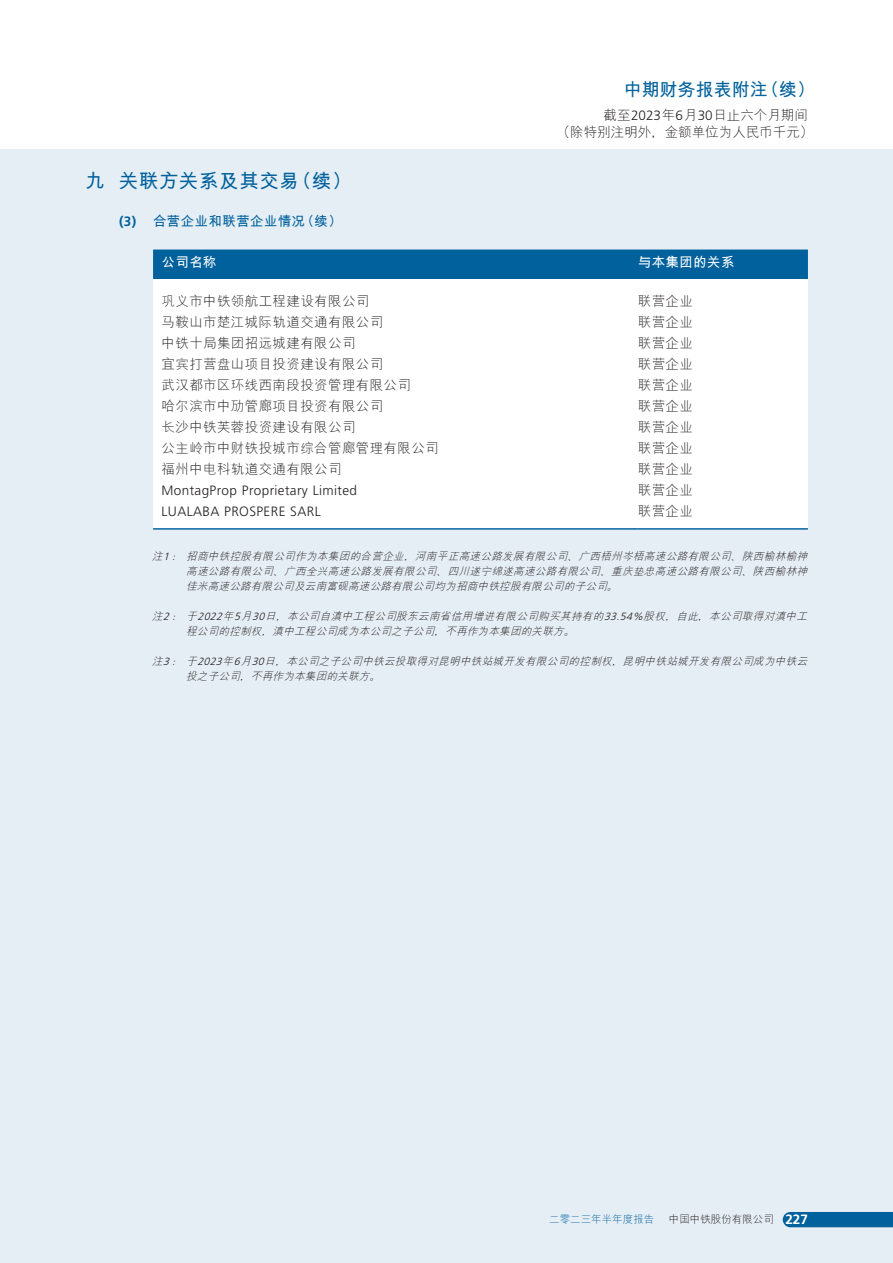
<style>
.page{position:relative;width:893px;height:1263px;background:#fff}
.page>*{position:absolute;margin:0;border:0;box-sizing:border-box;transform-origin:0 0}
.t1{font:700 19.5px "M Hei PRC";letter-spacing:.03em;color:#00619c}
.t2{font:700 18px "M Hei PRC";color:#00619c}
.t3{font:300 13.5px "M Hei PRC";letter-spacing:.03em;color:#231f20}
.t4{font:300 13.5px "Frutiger LT Std";letter-spacing:.03em;color:#231f20}
.t5{font:300 13.5px/16.2px "M Hei PRC";color:#231f20}
.t6{font:700 13.5px "M Hei PRC";letter-spacing:.03em;color:#00619c}
.t7{font:700 13.5px "M Hei PRC";letter-spacing:.03em;color:#fff}
.t8{font:italic 300 10.5px/15px "M Hei PRC";color:#231f20}
.t9{font:300 10.5px "M Hei PRC";color:#231f20}
.t10{font:300 10.5px "M Hei PRC";color:#00619c}
.s1{font-family:"Frutiger LT Std"}
.s2{font-family:"Frutiger LT Std";font-weight:700;font-size:13.5px;color:#fff}
</style>
<div class="page">
<div style="left:0;top:149px;width:893px;height:1114px;background:#e6eef5"></div>
<div style="left:783px;top:1212px;width:110px;height:15px;background:#00619c"></div>
<div style="left:153px;top:250px;width:655px;height:29px;background:#00619c"></div>
<div style="left:153px;top:279px;width:655px;height:249px;background:#fff"></div>
<hr style="left:153px;top:528px;width:485px;height:2px;background:#00619c">
<hr style="left:638px;top:528px;width:170px;height:2px;background:#00619c">
<h2 class="t2" style="left:624px;top:80px;width:193px">中期财务报表附注（续）</h2>
<p class="t5" style="left:557px;top:107px;width:258px;text-indent:47px">截至<span class="s1">2023</span>年<span class="s1">6</span>月<span class="s1">30</span>日止六个月期间（除特别注明外，金额单位为人民币千元）</p>
<h1 class="t1" style="left:85px;top:171px;width:268px">九 关联方关系及其交易（续）</h1>
<p class="t6" style="left:119px;top:214px;width:224px"><span class="s1">(3)</span> 合营企业和联营企业情况（续）</p>
<p class="t7" style="left:162px;top:256px;width:57px">公司名称</p>
<p class="t7" style="left:638px;top:256px;width:98px">与本集团的关系</p>
<p class="t3" style="left:162px;top:294px;width:209px">巩义市中铁领航工程建设有限公司</p>
<p class="t3" style="left:638px;top:294px;width:57px">联营企业</p>
<p class="t3" style="left:162px;top:315px;width:223px">马鞍山市楚江城际轨道交通有限公司</p>
<p class="t3" style="left:638px;top:315px;width:57px">联营企业</p>
<p class="t3" style="left:162px;top:336px;width:195px">中铁十局集团招远城建有限公司</p>
<p class="t3" style="left:638px;top:336px;width:57px">联营企业</p>
<p class="t3" style="left:162px;top:357px;width:223px">宜宾打营盘山项目投资建设有限公司</p>
<p class="t3" style="left:638px;top:357px;width:57px">联营企业</p>
<p class="t3" style="left:162px;top:378px;width:251px">武汉都市区环线西南段投资管理有限公司</p>
<p class="t3" style="left:638px;top:378px;width:57px">联营企业</p>
<p class="t3" style="left:162px;top:399px;width:223px">哈尔滨市中劢管廊项目投资有限公司</p>
<p class="t3" style="left:638px;top:399px;width:57px">联营企业</p>
<p class="t3" style="left:162px;top:420px;width:195px">长沙中铁芙蓉投资建设有限公司</p>
<p class="t3" style="left:638px;top:420px;width:57px">联营企业</p>
<p class="t3" style="left:162px;top:441px;width:279px">公主岭市中财铁投城市综合管廊管理有限公司</p>
<p class="t3" style="left:638px;top:441px;width:57px">联营企业</p>
<p class="t3" style="left:162px;top:462px;width:182px">福州中电科轨道交通有限公司</p>
<p class="t3" style="left:638px;top:462px;width:57px">联营企业</p>
<p class="t4" style="left:162px;top:482px;width:197px">MontagProp Proprietary Limited</p>
<p class="t3" style="left:638px;top:483px;width:57px">联营企业</p>
<p class="t4" style="left:162px;top:503px;width:161px">LUALABA PROSPERE SARL</p>
<p class="t3" style="left:638px;top:504px;width:57px">联营企业</p>
<p class="t8" style="left:186px;top:548px;width:625px;text-align:justify;text-indent:-34px">注<span class="s1">1</span> ：招商中铁控股有限公司作为本集团的合营企业，河南平正高速公路发展有限公司、广西梧州岑梧高速公路有限公司、陕西榆林榆神高速公路有限公司、广西全兴高速公路发展有限公司、四川遂宁绵遂高速公路有限公司、重庆垫忠高速公路有限公司、陕西榆林神佳米高速公路有限公司及云南富砚高速公路有限公司均为招商中铁控股有限公司的子公司。</p>
<p class="t8" style="left:186px;top:608px;width:625px;text-indent:-34px">注<span class="s1">2</span> ：于<span class="s1">2022</span>年<span class="s1">5</span>月<span class="s1">30</span>日，本公司自滇中工程公司股东云南省信用增进有限公司购买其持有的<span class="s1">33.54%</span>股权，自此，本公司取得对滇中工程公司的控制权，滇中工程公司成为本公司之子公司，不再作为本集团的关联方。</p>
<p class="t8" style="left:186px;top:653px;width:625px;text-indent:-34px">注<span class="s1">3</span> ：于<span class="s1">2023</span>年<span class="s1">6</span>月<span class="s1">30</span>日，本公司之子公司中铁云投取得对昆明中铁站城开发有限公司的控制权，昆明中铁站城开发有限公司成为中铁云投之子公司，不再作为本集团的关联方。</p>
<p class="t10" style="left:549px;top:1214px;width:106px">二零二三年半年度报告</p>
<p class="t9" style="left:669px;top:1214px;width:141px">中国中铁股份有限公司 <span class="s2">227</span></p>
</div>
